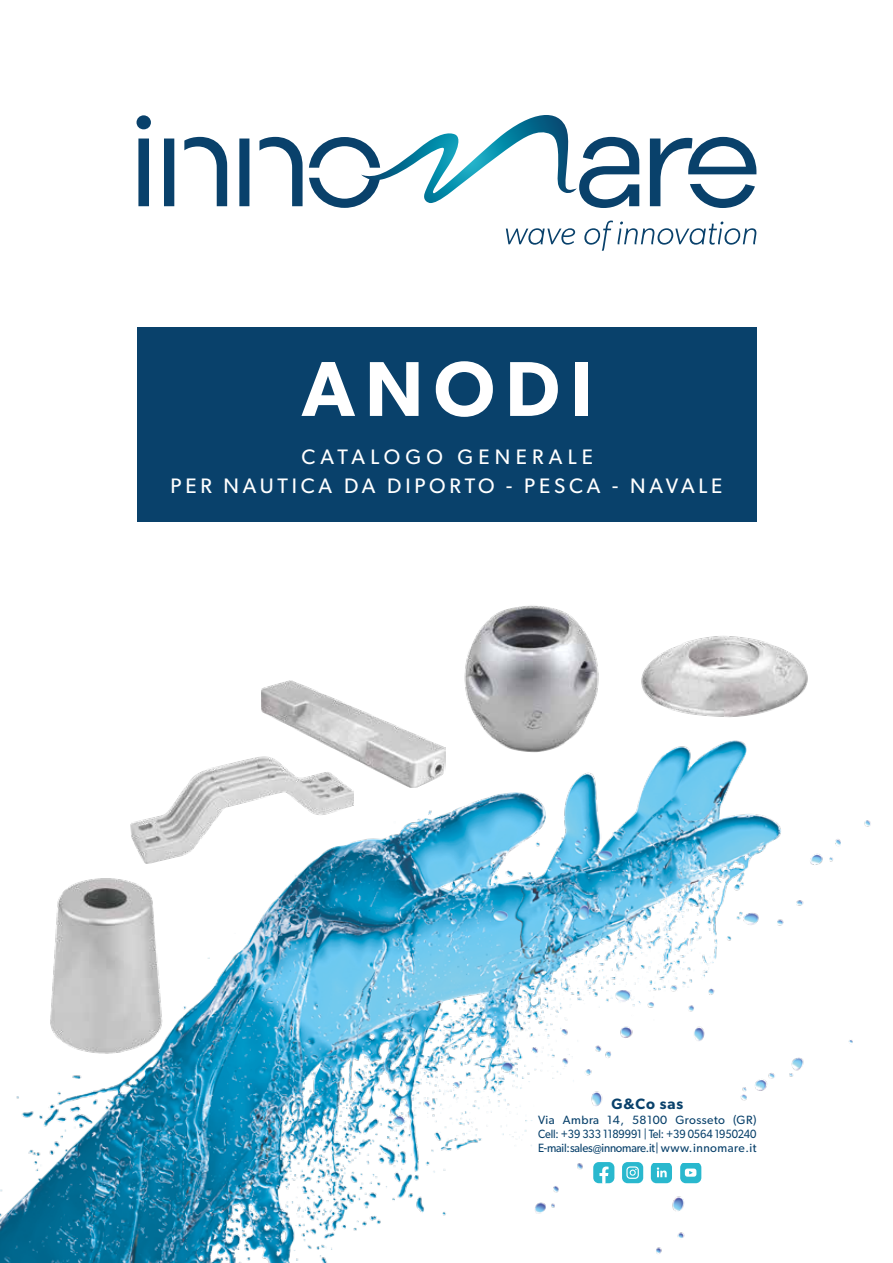
<style>
.page{position:relative;width:893px;height:1263px;background:#fff}
.page>*{position:absolute;margin:0;border:0;box-sizing:border-box;transform-origin:0 0}
.t1{font:600 78px "Gibson";letter-spacing:.13em;color:#fff}
.t2{font:21px "Gibson";letter-spacing:.18em;color:#fff}
.t3{font:21px "Gibson";letter-spacing:.25em;color:#fff}
.t4{font:600 15px "Gibson";color:#09416b}
.t5{font:12px/14.4px "Gibson";letter-spacing:-.01em;color:#09416b;text-align:justify}
</style>
<div class="page">
<img style="left:464px;top:605px;width:135px;height:108px">
<img style="left:641px;top:636px;width:167px;height:77px">
<img style="left:262px;top:681px;width:105px;height:32px">
<img style="left:0;top:713px;width:871px;height:550px">
<svg style="left:137px;top:115px;width:619px;height:93px"></svg>
<svg style="left:506px;top:228px;width:69px;height:17px"></svg>
<svg style="left:584px;top:221px;width:172px;height:30px"></svg>
<div style="left:137px;top:327px;width:619px;height:195px;background:#09416b"></div>
<svg style="left:593px;top:1162px;width:21px;height:21px"></svg>
<div style="left:622px;top:1162px;width:21px;height:21px;background:#29b8ce;border-radius:6px"></div>
<svg style="left:626px;top:1166px;width:13px;height:13px"></svg>
<div style="left:651px;top:1162px;width:21px;height:21px;background:#29b8ce;border-radius:6px"></div>
<svg style="left:657px;top:1167px;width:10px;height:10px"></svg>
<div style="left:680px;top:1162px;width:21px;height:21px;background:#29b8ce;border-radius:6px"></div>
<svg style="left:685px;top:1168px;width:11px;height:9px"></svg>
<div style="left:644px;top:1104px;width:182px;height:58px;background:#fff"></div>
<h1 class="t1" style="left:302px;top:342px;width:292px">ANODI</h1>
<h2 class="t3" style="left:301px;top:444px;width:293px">CATALOGO GENERALE</h2>
<h2 class="t2" style="left:171px;top:473px;width:553px">PER NAUTICA DA DIPORTO - PESCA - NAVALE</h2>
<p class="t4" style="left:611px;top:1095px;width:73px">G&amp;Co sas</p>
<p class="t5" style="left:538px;top:1112px;width:220px">Via Ambra 14, 58100 Grosseto (GR)<br>Cell: +39 333 1189991 | Tel: +39 0564 1950240<br>E-mail: sales@innomare.it | www.innomare.it</p>
</div>
